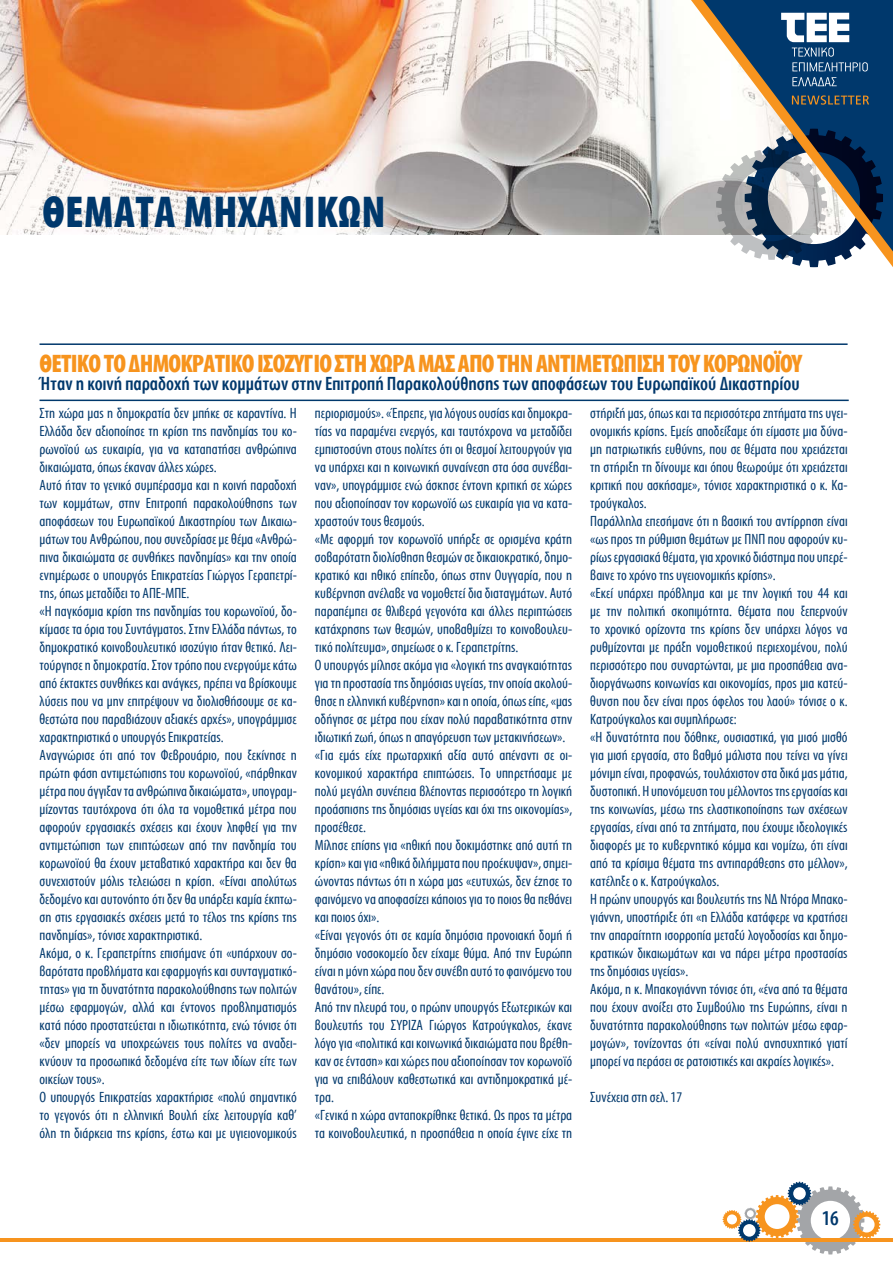
<style>
.page{position:relative;width:893px;height:1263px;background:#fff}
.page>*{position:absolute;margin:0;border:0;box-sizing:border-box;transform-origin:0 0}
.t1{font:700 45px "Myriad Condensed Greek";letter-spacing:.01em;color:#00386c}
.t2{font:700 25.5px "Myriad Condensed Greek";letter-spacing:-.03em;color:#f7941e}
.t3{font:500 21px "Myriad Condensed Greek";color:#00386c}
.t4{font:500 19.5px "Myriad Condensed Greek";color:#00386c}
.t5{font:15px/18px "Myriad Condensed Greek";color:#00386c}
</style>
<div class="page">
<hr style="left:0;top:1238px;width:893px;height:3px;background:#f7941e">
<svg style="left:723px;top:1182px;width:157px;height:72px"></svg>
<img style="left:0;top:0;width:691px;height:234px">
<svg style="left:691px;top:0;width:202px;height:267px"></svg>
<svg style="left:792px;top:95px;width:77px;height:10px"></svg>
<svg style="left:781px;top:13px;width:87px;height:58px"></svg>
<svg style="left:792px;top:77px;width:45px;height:9px"></svg>
<hr style="left:40px;top:400px;width:809px;height:1px;background:#00386c">
<hr style="left:40px;top:343px;width:808px;height:2px;background:#00386c">
<h1 class="t1" style="left:43px;top:189px;width:345px">ΘΕΜΑΤΑ ΜΗΧΑΝΙΚΩΝ</h1>
<h2 class="t2" style="left:40px;top:350px;width:764px">ΘΕΤΙΚΟ ΤΟ ΔΗΜΟΚΡΑΤΙΚΟ ΙΣΟΖΥΓΙΟ ΣΤΗ ΧΩΡΑ ΜΑΣ ΑΠΟ ΤΗΝ ΑΝΤΙΜΕΤΩΠΙΣΗ ΤΟΥ ΚΟΡΩΝΟΪΟΥ</h2>
<h3 class="t4" style="left:40px;top:374px;width:762px">Ήταν η κοινή παραδοχή των κομμάτων στην Επιτροπή Παρακολούθησης των αποφάσεων του Ευρωπαϊκού Δικαστηρίου</h3>
<p class="t5" style="left:40px;top:405px;width:259px">Στη χώρα μας η δημοκρατία δεν μπήκε σε καραντίνα. Η Ελλάδα δεν αξιοποίησε τη κρίση της πανδημίας του κο&shy;ρωνοϊού ως ευκαιρία, για να καταπατήσει ανθρώπινα δικαιώματα, όπως έκαναν άλλες χώρες.<br>Αυτό ήταν το γενικό συμπέρασμα και η κοινή παραδοχή των κομμάτων, στην Επιτροπή παρακολούθησης των αποφάσεων του Ευρωπαϊκού Δικαστηρίου των Δικαιω&shy;μάτων του Ανθρώπου, που συνεδρίασε με θέμα «Ανθρώ&shy;πινα δικαιώματα σε συνθήκες πανδημίας» και την οποία ενημέρωσε ο υπουργός Επικρατείας Γιώργος Γεραπετρί&shy;της, όπως μεταδίδει το ΑΠΕ-ΜΠΕ.<br>«Η παγκόσμια κρίση της πανδημίας του κορωνοϊού, δο&shy;κίμασε τα όρια του Συντάγματος. Στην Ελλάδα πάντως, το δημοκρατικό κοινοβουλευτικό ισοζύγιο ήταν θετικό. Λει&shy;τούργησε η δημοκρατία. Στον τρόπο που ενεργούμε κάτω από έκτακτες συνθήκες και ανάγκες, πρέπει να βρίσκουμε λύσεις που να μην επιτρέψουν να διολισθήσουμε σε κα&shy;θεστώτα που παραβιάζουν αξιακές αρχές», υπογράμμισε χαρακτηριστικά ο υπουργός Επικρατείας.<br>Αναγνώρισε ότι από τον Φεβρουάριο, που ξεκίνησε η πρώτη φάση αντιμετώπισης του κορωνοϊού, «πάρθηκαν μέτρα που άγγιξαν τα ανθρώπινα δικαιώματα», υπογραμ&shy;μίζοντας ταυτόχρονα ότι όλα τα νομοθετικά μέτρα που αφορούν εργασιακές σχέσεις και έχουν ληφθεί για την αντιμετώπιση των επιπτώσεων από την πανδημία του κορωνοϊού θα έχουν μεταβατικό χαρακτήρα και δεν θα συνεχιστούν μόλις τελειώσει η κρίση. «Είναι απολύτως δεδομένο και αυτονόητο ότι δεν θα υπάρξει καμία έκπτω&shy;ση στις εργασιακές σχέσεις μετά το τέλος της κρίσης της πανδημίας», τόνισε χαρακτηριστικά.<br>Ακόμα, ο κ. Γεραπετρίτης επισήμανε ότι «υπάρχουν σο&shy;βαρότατα προβλήματα και εφαρμογής και συνταγματικό&shy;τητας» για τη δυνατότητα παρακολούθησης των πολιτών μέσω εφαρμογών, αλλά και έντονος προβληματισμός κατά πόσο προστατεύεται η ιδιωτικότητα, ενώ τόνισε ότι «δεν μπορείς να υποχρεώνεις τους πολίτες να αναδει&shy;κνύουν τα προσωπικά δεδομένα είτε των ιδίων είτε των οικείων τους».<br>Ο υπουργός Επικρατείας χαρακτήρισε «πολύ σημαντικό το γεγονός ότι η ελληνική Βουλή είχε λειτουργία καθ’ όλη τη διάρκεια της κρίσης, έστω και με υγιειονομικούς</p>
<p class="t5" style="left:315px;top:405px;width:259px">περιορισμούς». «Έπρεπε, για λόγους ουσίας και δημοκρα&shy;τίας να παραμένει ενεργός, και ταυτόχρονα να μεταδίδει εμπιστοσύνη στους πολίτες ότι οι θεσμοί λειτουργούν για να υπάρχει και η κοινωνική συναίνεση στα όσα συνέβαι&shy;ναν», υπογράμμισε ενώ άσκησε έντονη κριτική σε χώρες που αξιοποίησαν τον κορωνοϊό ως ευκαιρία για να κατα&shy;χραστούν τους θεσμούς.<br>«Με αφορμή τον κορωνοϊό υπήρξε σε ορισμένα κράτη σοβαρότατη διολίσθηση θεσμών σε δικαιοκρατικό, δημο&shy;κρατικό και ηθικό επίπεδο, όπως στην Ουγγαρία, που η κυβέρνηση ανέλαβε να νομοθετεί δια διαταγμάτων. Αυτό παραπέμπει σε θλιβερά γεγονότα και άλλες περιπτώσεις κατάχρησης των θεσμών, υποβαθμίζει το κοινοβουλευ&shy;τικό πολίτευμα», σημείωσε ο κ. Γεραπετρίτης.<br>Ο υπουργός μίλησε ακόμα για «λογική της αναγκαιότητας για τη προστασία της δημόσιας υγείας, την οποία ακολού&shy;θησε η ελληνική κυβέρνηση» και η οποία, όπως είπε, «μας οδήγησε σε μέτρα που είχαν πολύ παραβατικότητα στην ιδιωτική ζωή, όπως η απαγόρευση των μετακινήσεων». «Για εμάς είχε πρωταρχική αξία αυτό απέναντι σε οι&shy;κονομικού χαρακτήρα επιπτώσεις. Το υπηρετήσαμε με πολύ μεγάλη συνέπεια βλέποντας περισσότερο τη λογική προάσπισης της δημόσιας υγείας και όχι της οικονομίας», προσέθεσε.<br>Μίλησε επίσης για «ηθική που δοκιμάστηκε από αυτή τη κρίση» και για «ηθικά διλήμματα που προέκυψαν», σημει&shy;ώνοντας πάντως ότι η χώρα μας «ευτυχώς, δεν έζησε το φαινόμενο να αποφασίζει κάποιος για το ποιος θα πεθάνει και ποιος όχι».<br>«Είναι γεγονός ότι σε καμία δημόσια προνοιακή δομή ή δημόσιο νοσοκομείο δεν είχαμε θύμα. Από την Ευρώπη είναι η μόνη χώρα που δεν συνέβη αυτό το φαινόμενο του θανάτου», είπε.<br>Από την πλευρά του, ο πρώην υπουργός Εξωτερικών και βουλευτής του ΣΥΡΙΖΑ Γιώργος Κατρούγκαλος, έκανε λόγο για «πολιτικά και κοινωνικά δικαιώματα που βρέθη&shy;καν σε ένταση» και χώρες που αξιοποίησαν τον κορωνοϊό για να επιβάλουν καθεστωτικά και αντιδημοκρατικά μέ&shy;τρα.<br>«Γενικά η χώρα ανταποκρίθηκε θετικά. Ως προς τα μέτρα τα κοινοβουλευτικά, η προσπάθεια η οποία έγινε είχε τη</p>
<p class="t5" style="left:590px;top:405px;width:259px">στήριξή μας, όπως και τα περισσότερα ζητήματα της υγει&shy;ονομικής κρίσης. Εμείς αποδείξαμε ότι είμαστε μια δύνα&shy;μη πατριωτικής ευθύνης, που σε θέματα που χρειάζεται τη στήριξη τη δίνουμε και όπου θεωρούμε ότι χρειάζεται κριτική που ασκήσαμε», τόνισε χαρακτηριστικά ο κ. Κα&shy;τρούγκαλος.<br>Παράλληλα επεσήμανε ότι η βασική του αντίρρηση είναι «ως προς τη ρύθμιση θεμάτων με ΠΝΠ που αφορούν κυ&shy;ρίως εργασιακά θέματα, για χρονικό διάστημα που υπερέ&shy;βαινε το χρόνο της υγειονομικής κρίσης».<br>«Εκεί υπάρχει πρόβλημα και με την λογική του 44 και με την πολιτική σκοπιμότητα. Θέματα που ξεπερνούν το χρονικό ορίζοντα της κρίσης δεν υπάρχει λόγος να ρυθμίζονται με πράξη νομοθετικού περιεχομένου, πολύ περισσότερο που συναρτώνται, με μια προσπάθεια ανα&shy;διοργάνωσης κοινωνίας και οικονομίας, προς μια κατεύ&shy;θυνση που δεν είναι προς όφελος του λαού» τόνισε ο κ.<br>Κατρούγκαλος και συμπλήρωσε:<br>«Η δυνατότητα που δόθηκε, ουσιαστικά, για μισό μισθό για μισή εργασία, στο βαθμό μάλιστα που τείνει να γίνει μόνιμη είναι, προφανώς, τουλάχιστον στα δικά μας μάτια, δυστοπική. Η υπονόμευση του μέλλοντος της εργασίας και της κοινωνίας, μέσω της ελαστικοποίησης των σχέσεων εργασίας, είναι από τα ζητήματα, που έχουμε ιδεολογικές διαφορές με το κυβερνητικό κόμμα και νομίζω, ότι είναι από τα κρίσιμα θέματα της αντιπαράθεσης στο μέλλον», κατέληξε ο κ. Κατρούγκαλος.<br>Η πρώην υπουργός και βουλευτής της ΝΔ Ντόρα Μπακο&shy;γιάννη, υποστήριξε ότι «η Ελλάδα κατάφερε να κρατήσει την απαραίτητη ισορροπία μεταξύ λογοδοσίας και δημο&shy;κρατικών δικαιωμάτων και να πάρει μέτρα προστασίας της δημόσιας υγείας».<br>Ακόμα, η κ. Μπακογιάννη τόνισε ότι, «ένα από τα θέματα που έχουν ανοίξει στο Συμβούλιο της Ευρώπης, είναι η δυνατότητα παρακολούθησης των πολιτών μέσω εφαρ&shy;μογών», τονίζοντας ότι «είναι πολύ ανησυχητικό γιατί μπορεί να περάσει σε ρατσιστικές και ακραίες λογικές».</p>
<p class="t5" style="left:590px;top:1089px;width:93px">Συνέχεια στη σελ. 17</p>
<h3 class="t3" style="left:822px;top:1208px;width:19px">16</h3>
</div>
